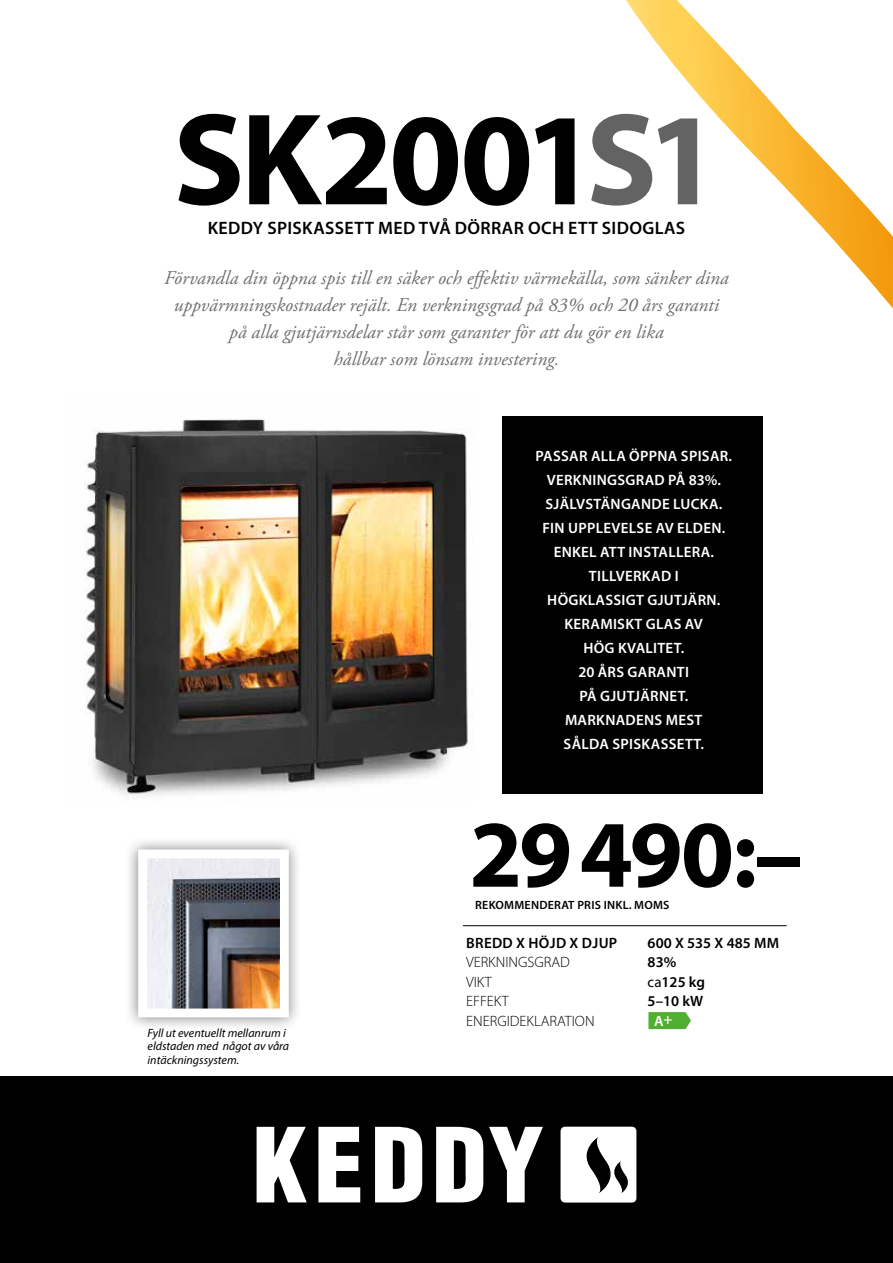
<style>
.page{position:relative;width:893px;height:1263px;background:#fff}
.page>*{position:absolute;margin:0;border:0;box-sizing:border-box;transform-origin:0 0}
.t1{font:700 132px "Myriad Pro";letter-spacing:-.035em;color:#000}
.t2{font:700 96px "Myriad Pro";letter-spacing:-.025em;color:#000}
.t3{font:italic 19.5px/27px "Adobe Garamond Pro";color:#706f6f;text-align:center}
.t4{font:600 18px "Myriad Pro";letter-spacing:.02em;color:#000}
.t5{font:600 15px/24px "Myriad Pro";letter-spacing:.02em;color:#fff;text-align:center}
.t6{font:300 15px "Myriad Pro";color:#000}
.t7{font:600 15px "Myriad Pro";color:#000}
.t8{font:600 15px "Myriad Pro";letter-spacing:.02em;color:#000}
.t9{font:italic 12px/13.5px "Myriad Pro";color:#000}
.t10{font:600 12px "Myriad Pro";letter-spacing:.02em;color:#000}
.s1{color:#646363}
.s2{font-weight:400}
</style>
<div class="page">
<svg style="left:626px;top:0;width:267px;height:309px"></svg>
<div style="left:0;top:1076px;width:893px;height:187px;background:#000"></div>
<svg style="left:257px;top:1127px;width:50px;height:75px"></svg>
<svg style="left:318px;top:1127px;width:42px;height:75px"></svg>
<svg style="left:375px;top:1127px;width:47px;height:75px"></svg>
<svg style="left:436px;top:1127px;width:47px;height:75px"></svg>
<svg style="left:489px;top:1127px;width:54px;height:75px"></svg>
<svg style="left:561px;top:1127px;width:75px;height:75px;background:#d7d7d7"></svg>
<div style="left:503px;top:416px;width:260px;height:377px;background:#000"></div>
<div style="left:125px;top:836px;width:177px;height:195px;background:#000;opacity:.5"></div>
<img style="left:148px;top:859px;width:131px;height:148px">
<div style="left:138px;top:849px;width:151px;height:168px;border:9px solid #fff"></div>
<hr style="left:463px;top:925px;width:324px;height:1px;background:#000">
<svg style="left:648px;top:1012px;width:43px;height:17px"></svg>
<img style="left:84px;top:419px;width:388px;height:379px">
<h1 class="t1" style="left:173px;top:74px;width:548px">SK2001<span class="s1">S1</span></h1>
<p class="t4" style="left:208px;top:216px;width:479px">KEDDY SPISKASSETT MED TVÅ DÖRRAR OCH ETT SIDOGLAS</p>
<p class="t3" style="left:164px;top:265px;width:566px">Förvandla din öppna spis till en säker och effektiv värmekälla, som sänker dina uppvärmningskostnader rejält. En verkningsgrad på 83% och 20 års garanti på alla gjutjärnsdelar står som garanter för att du gör en lika<br>hållbar som lönsam investering.</p>
<p class="t5" style="left:536px;top:444px;width:198px">PASSAR ALLA ÖPPNA SPISAR.<br>VERKNINGSGRAD PÅ 83%.<br>SJÄLVSTÄNGANDE LUCKA.<br>FIN UPPLEVELSE AV ELDEN.<br>ENKEL ATT INSTALLERA.<br>TILLVERKAD I<br>HÖGKLASSIGT GJUTJÄRN.<br>KERAMISKT GLAS AV<br>HÖG KVALITET.<br>20 ÅRS GARANTI<br>PÅ GJUTJÄRNET.<br>MARKNADENS MEST<br>SÅLDA SPISKASSETT.</p>
<h2 class="t2" style="left:469px;top:792px;width:335px">29490:–</h2>
<p class="t9" style="left:148px;top:1026px;width:143px">Fyll ut eventuellt mellanrum i eldstaden med något av våra intäckningssystem.</p>
<p class="t10" style="left:475px;top:897px;width:196px">REKOMMENDERAT PRIS INKL. MOMS</p>
<p class="t8" style="left:466px;top:933px;width:153px">BREDD X HÖJD X DJUP</p>
<p class="t7" style="left:648px;top:933px;width:133px">600 X 535 X 485 MM</p>
<p class="t6" style="left:466px;top:953px;width:105px">VERKNINGSGRAD</p>
<p class="t7" style="left:648px;top:952px;width:30px">83%</p>
<p class="t6" style="left:466px;top:972px;width:27px">VIKT</p>
<p class="t7" style="left:648px;top:972px;width:59px"><span class="s2">ca</span>125 kg</p>
<p class="t6" style="left:466px;top:992px;width:44px">EFFEKT</p>
<p class="t7" style="left:648px;top:991px;width:57px">5–10 kW</p>
<p class="t6" style="left:466px;top:1011px;width:130px">ENERGIDEKLARATION</p>
<p class="t5" style="left:654px;top:1008px;width:20px">A+</p>
</div>
